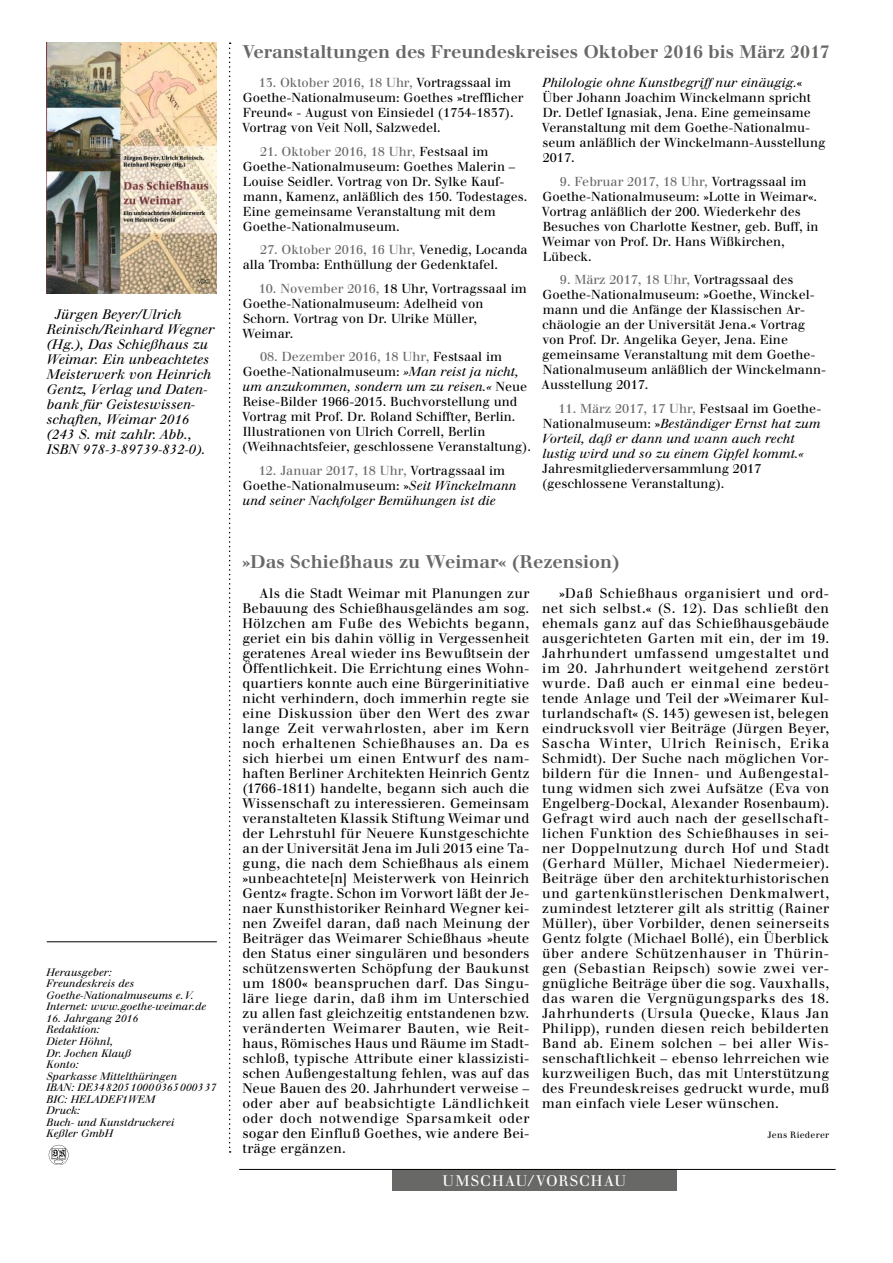
<style>
.page{position:relative;width:893px;height:1263px;background:#fff}
.page>*{position:absolute;margin:0;border:0;box-sizing:border-box;transform-origin:0 0}
.Überschriften_OHNE_E{font:700 18px "Walbaum";letter-spacing:-.005em;color:#686867}
.Fußzeile{font:15px "Walbaum";letter-spacing:.065em;color:#fff}
.Standard{font:13.5px/15px "Walbaum";letter-spacing:.015em;color:#000;text-align:justify}
.Editorial{font:italic 13.5px/15px "Walbaum";color:#000}
.Veranstaltungen{font:12.75px/15px "Walbaum";color:#000}
.Veranstaltungen-2{font:italic 12.75px/15px "Walbaum";color:#000}
.t1{font:italic 10.5px "Walbaum";color:#000}
.Standard-2{font:9px "Walbaum";letter-spacing:.02em;color:#000}
.s1{color:#686867}
.s2{font-style:italic}
.s3{font-style:normal;color:#686867}
.s4{font-style:normal}
</style>
<div class="page">
<img style="left:47px;top:43px;width:170px;height:250px">
<div style="left:392px;top:1169px;width:285px;height:22px;background:#686867"></div>
<img style="left:48px;top:1145px;width:21px;height:20px">
<svg style="left:229px;top:43px;width:2px;height:1110px"></svg>
<hr style="left:47px;top:941px;width:170px;height:1px;background:#000">
<hr style="left:239px;top:1169px;width:597px;height:1px;background:#000">
<p class="Editorial" style="left:47px;top:306px;width:169px;text-indent:9px">Jürgen Beyer/Ulrich<br>Reinisch/Reinhard Wegner (Hg.), Das Schießhaus zu<br>Weimar. Ein unbeachtetes<br>Meisterwerk von Heinrich<br>Gentz, Verlag und Daten&shy;bank für Geisteswissen&shy;schaften, Weimar 2016 (243 S. mit zahlr. Abb.,<br>ISBN 978-3-89739-832-0).</p>
<p class="t1" style="left:47px;top:966px;width:67px">Herausgeber:</p>
<p class="t1" style="left:47px;top:977px;width:89px">Freundeskreis des</p>
<p class="t1" style="left:47px;top:989px;width:149px">Goethe-Nationalmuseums e.V.</p>
<p class="t1" style="left:47px;top:1000px;width:161px">Internet: www.goethe-weimar.de</p>
<p class="t1" style="left:47px;top:1012px;width:94px">16. Jahrgang 2016</p>
<p class="t1" style="left:47px;top:1023px;width:55px">Redaktion:</p>
<p class="t1" style="left:47px;top:1035px;width:68px">Dieter Höhnl,</p>
<p class="t1" style="left:47px;top:1046px;width:86px">Dr. Jochen Klauß</p>
<p class="t1" style="left:47px;top:1058px;width:34px">Konto:</p>
<p class="t1" style="left:47px;top:1070px;width:132px">Sparkasse Mittelthüringen</p>
<p class="t1" style="left:47px;top:1081px;width:172px">IBAN: DE34820510000365000337</p>
<p class="t1" style="left:47px;top:1093px;width:110px">BIC: HELADEF1WEM</p>
<p class="t1" style="left:47px;top:1104px;width:35px">Druck:</p>
<p class="t1" style="left:47px;top:1116px;width:129px">Buch- und Kunstdruckerei</p>
<p class="t1" style="left:47px;top:1127px;width:68px">Keßler GmbH</p>
<p class="Überschriften_OHNE_E" style="left:242px;top:40px;width:589px">Veranstaltungen des Freundeskreises Oktober 2016 bis März 2017</p>
<p class="Veranstaltungen" style="left:242px;top:75px;width:283px;text-indent:17px"><span class="s1">13. Oktober 2016, 18 Uhr,</span> Vortragssaal im Goethe-Nationalmuseum: Goethes »trefflicher Freund« - August von Einsiedel (1754-1837).<br>Vortrag von Veit Noll, Salzwedel.</p>
<p class="Veranstaltungen" style="left:243px;top:144px;width:286px;text-indent:17px"><span class="s1">21. Oktober 2016, 18 Uhr,</span> Festsaal im Goethe-Nationalmuseum: Goethes Malerin – Louise Seidler. Vortrag von Dr. Sylke Kauf&shy;mann, Kamenz, anläßlich des 150. Todestages.<br>Eine gemeinsame Veranstaltung mit dem Goethe-Nationalmuseum.</p>
<p class="Veranstaltungen" style="left:243px;top:242px;width:287px;text-indent:17px"><span class="s1">27. Oktober 2016, 16 Uhr,</span> Venedig, Locanda alla Tromba: Enthüllung der Gedenktafel.</p>
<p class="Veranstaltungen" style="left:242px;top:281px;width:286px;text-indent:16px"><span class="s1">10. November 2016,</span> 18 Uhr, Vortragssaal im<br>Goethe-Nationalmuseum: Adelheid von<br>Schorn. Vortrag von Dr. Ulrike Müller,<br>Weimar.</p>
<p class="Veranstaltungen" style="left:242px;top:349px;width:290px;text-indent:18px"><span class="s1">08. Dezember 2016, 18 Uhr,</span> Festsaal im Goethe-Nationalmuseum: <span class="s2">»Man reist ja nicht, um anzukommen, sondern um zu reisen.«</span> Neue Reise-Bilder 1966-2015. Buchvorstellung und Vortrag mit Prof. Dr. Roland Schiffter, Berlin.<br>Illustrationen von Ulrich Correll, Berlin (Weihnachtsfeier, geschlossene Veranstaltung).</p>
<p class="Veranstaltungen-2" style="left:243px;top:463px;width:276px;text-indent:16px"><span class="s3">12. Januar 2017, 18 Uhr,</span> <span class="s4">Vortragssaal im<br>Goethe-Nationalmuseum: »</span>Seit Winckelmann und seiner Nachfolger Bemühungen ist die</p>
<p class="Veranstaltungen" style="left:542px;top:76px;width:285px"><span class="s2">Philologie ohne Kunstbegriff nur einäugig.</span>« Über Johann Joachim Winckelmann spricht Dr. Detlef Ignasiak, Jena. Eine gemeinsame Veranstaltung mit dem Goethe-Nationalmu&shy;seum anläßlich der Winckelmann-Ausstellung 2017.</p>
<p class="Veranstaltungen" style="left:542px;top:174px;width:278px;text-indent:18px"><span class="s1">9. Februar 2017, 18 Uhr,</span> Vortragssaal im Goethe-Nationalmuseum: »Lotte in Weimar«.<br>Vortrag anläßlich der 200. Wiederkehr des Besuches von Charlotte Kestner, geb. Buff, in Weimar von Prof. Dr. Hans Wißkirchen, Lübeck.</p>
<p class="Veranstaltungen" style="left:541px;top:273px;width:286px;text-indent:18px"><span class="s1">9. März 2017, 18 Uhr,</span> Vortragssaal des Goethe-Nationalmuseum: »Goethe, Winckel&shy;mann und die Anfänge der Klassischen Ar&shy;chäologie an der Universität Jena.« Vortrag von Prof. Dr. Angelika Geyer, Jena. Eine gemeinsame Veranstaltung mit dem Goethe-Nationalmuseum anläßlich der Winckelmann-Ausstellung 2017.</p>
<p class="Veranstaltungen" style="left:542px;top:401px;width:281px;text-indent:16px"><span class="s1">11. März 2017, 17 Uhr,</span> Festsaal im Goethe-Nationalmuseum: »<span class="s2">Beständiger Ernst hat zum Vorteil, daß er dann und wann auch recht lustig wird und so zu einem Gipfel kommt.« </span>Jahresmitgliederversammlung 2017 (geschlossene Veranstaltung).</p>
<p class="Überschriften_OHNE_E" style="left:242px;top:550px;width:379px">»Das Schießhaus zu Weimar« (Rezension)</p>
<p class="Standard" style="left:242px;top:585px;width:289px;text-indent:17px">Als die Stadt Weimar mit Planungen zur Bebauung des Schießhausgeländes am sog.<br>Hölzchen am Fuße des Webichts begann, geriet ein bis dahin völlig in Vergessenheit geratenes Areal wieder ins Bewußtsein der Öffentlichkeit. Die Errichtung eines Wohn&shy;quartiers konnte auch eine Bürgerinitiative nicht verhindern, doch immerhin regte sie eine Diskussion über den Wert des zwar lange Zeit verwahrlosten, aber im Kern noch erhaltenen Schießhauses an. Da es sich hierbei um einen Entwurf des nam&shy;haften Berliner Architekten Heinrich Gentz (1766-1811) handelte, begann sich auch die Wissenschaft zu interessieren. Gemeinsam veranstalteten Klassik Stiftung Weimar und der Lehrstuhl für Neuere Kunstgeschichte an der Universität Jena im Juli 2013 eine Ta&shy;gung, die nach dem Schießhaus als einem »unbeachtete[n] Meisterwerk von Heinrich Gentz« fragte. Schon im Vorwort läßt der Je&shy;naer Kunsthistoriker Reinhard Wegner kei&shy;nen Zweifel daran, daß nach Meinung der Beiträger das Weimarer Schießhaus »heute den Status einer singulären und besonders schützenswerten Schöpfung der Baukunst um 1800« beanspruchen darf. Das Singu&shy;läre liege darin, daß ihm im Unterschied zu allen fast gleichzeitig entstandenen bzw. veränderten Weimarer Bauten, wie Reit&shy;haus, Römisches Haus und Räume im Stadt&shy;schloß, typische Attribute einer klassizisti&shy;schen Außengestaltung fehlen, was auf das Neue Bauen des 20. Jahrhundert verweise – oder aber auf beabsichtigte Ländlichkeit oder doch notwendige Sparsamkeit oder sogar den Einfluß Goethes, wie andere Bei&shy;träge ergänzen.</p>
<p class="Standard" style="left:542px;top:585px;width:289px;text-indent:17px">»Daß Schießhaus organisiert und ord&shy;net sich selbst.« (S. 12). Das schließt den ehemals ganz auf das Schießhausgebäude ausgerichteten Garten mit ein, der im 19.<br>Jahrhundert umfassend umgestaltet und im 20. Jahrhundert weitgehend zerstört wurde. Daß auch er einmal eine bedeu&shy;tende Anlage und Teil der »Weimarer Kul&shy;turlandschaft« (S. 143) gewesen ist, belegen eindrucksvoll vier Beiträge (Jürgen Beyer, Sascha Winter, Ulrich Reinisch, Erika Schmidt). Der Suche nach möglichen Vor&shy;bildern für die Innen- und Außengestal&shy;tung widmen sich zwei Aufsätze (Eva von Engelberg-Dockal, Alexander Rosenbaum).<br>Gefragt wird auch nach der gesellschaft&shy;lichen Funktion des Schießhauses in sei&shy;ner Doppelnutzung durch Hof und Stadt (Gerhard Müller, Michael Niedermeier).<br>Beiträge über den architekturhistorischen und gartenkünstlerischen Denkmalwert, zumindest letzterer gilt als strittig (Rainer Müller), über Vorbilder, denen seinerseits Gentz folgte (Michael Bollé), ein Überblick über andere Schützenhauser in Thürin&shy;gen (Sebastian Reipsch) sowie zwei ver&shy;gnügliche Beiträge über die sog. Vauxhalls, das waren die Vergnügungsparks des 18.<br>Jahrhunderts (Ursula Quecke, Klaus Jan Philipp), runden diesen reich bebilderten Band ab. Einem solchen – bei aller Wis&shy;senschaftlichkeit – ebenso lehrreichen wie kurzweiligen Buch, das mit Unterstützung des Freundeskreises gedruckt wurde, muß man einfach viele Leser wünschen.</p>
<p class="Standard-2" style="left:768px;top:1129px;width:63px">Jens Riederer</p>
<p class="Fußzeile" style="left:443px;top:1172px;width:185px">UMSCHAU/VORSCHAU</p>
</div>
